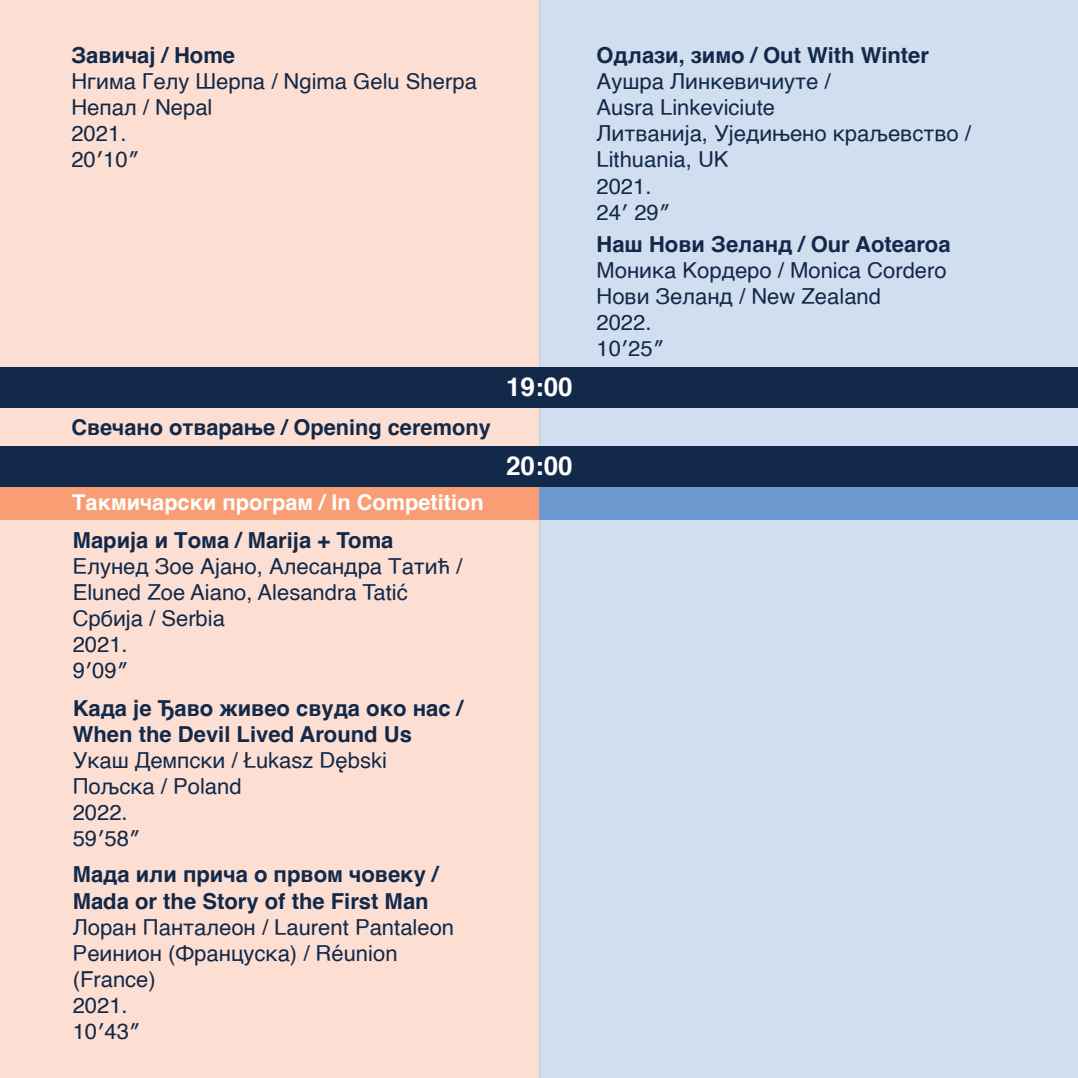
<style>
.page{position:relative;width:1078px;height:1078px;background:#fff}
.page>*{position:absolute;margin:0;border:0;box-sizing:border-box;transform-origin:0 0}
.t1{font:700 26px "Helvetica";color:#fff}
.t2{font:22px/26px "Helvetica";color:#12294a}
.t3{font:700 22px/26px "Helvetica";color:#12294a}
.t4{font:700 21.8px "Helvetica";color:#fff}
.t5{font:700 21.8px "Helvetica";color:#12294a}
</style>
<div class="page">
<div style="left:0;top:0;width:539px;height:1077px;background:#fcdfd2"></div>
<div style="left:539px;top:0;width:538px;height:1077px;background:#d0def0"></div>
<div style="left:0;top:366px;width:1077px;height:41px;background:#12294a"></div>
<div style="left:0;top:486px;width:539px;height:33px;background:#f89d74"></div>
<div style="left:539px;top:486px;width:538px;height:33px;background:#6c99d0"></div>
<div style="left:0;top:446px;width:1077px;height:40px;background:#12294a"></div>
<p class="t3" style="left:71px;top:43px;width:165px">Завичај / Home</p>
<p class="t2" style="left:71px;top:69px;width:407px">Нгима Гелу Шерпа / Ngima Gelu Sherpa<br>Непал / Nepal<br>2021.<br>20′10″</p>
<p class="t5" style="left:71px;top:409px;width:421px">Свечано отварање / Opening ceremony</p>
<p class="t4" style="left:72px;top:484px;width:413px">Такмичарски програм / In Competition</p>
<p class="t3" style="left:73px;top:527px;width:322px">Марија и Тома / Маrija + Toma</p>
<p class="t2" style="left:73px;top:554px;width:391px">Елунед Зое Ајано, Алесандра Татић /<br>Eluned Zoe Aiano, Alesandra Tatić<br>Србија / Serbia<br>2021.<br>9′09″</p>
<p class="t3" style="left:73px;top:695px;width:391px">Када је Ђаво живео свуда око нас /<br>When the Devil Lived Around Us</p>
<p class="t2" style="left:73px;top:748px;width:316px">Укаш Демпски / Łukasz Dębski<br>Пољска / Poland<br>2022.<br>59′58″</p>
<p class="t3" style="left:73px;top:861px;width:367px">Мада или прича о првом човеку /<br>Mada or the Story of the First Man</p>
<p class="t2" style="left:73px;top:914px;width:383px">Лоран Панталеон / Laurent Pantaleon<br>Реинион (Француска) / Réunion (France)<br>2021.<br>10′43″</p>
<p class="t1" style="left:506px;top:366px;width:68px">19:00</p>
<p class="t1" style="left:506px;top:445px;width:68px">20:00</p>
<p class="t3" style="left:596px;top:43px;width:334px">Одлази, зимо / Out With Winter</p>
<p class="t2" style="left:596px;top:69px;width:376px">Аушра Линкевичиуте /<br>Ausra Linkeviciute<br>Литванија, Уједињено краљевство /<br>Lithuania, UK<br>2021.<br>24′ 29″</p>
<p class="t3" style="left:596px;top:231px;width:355px">Наш Нови Зеланд / Our Aotearoa</p>
<p class="t2" style="left:596px;top:257px;width:352px">Моника Кордеро / Monica Cordero<br>Нови Зеланд / New Zealand<br>2022.<br>10′25″</p>
</div>
